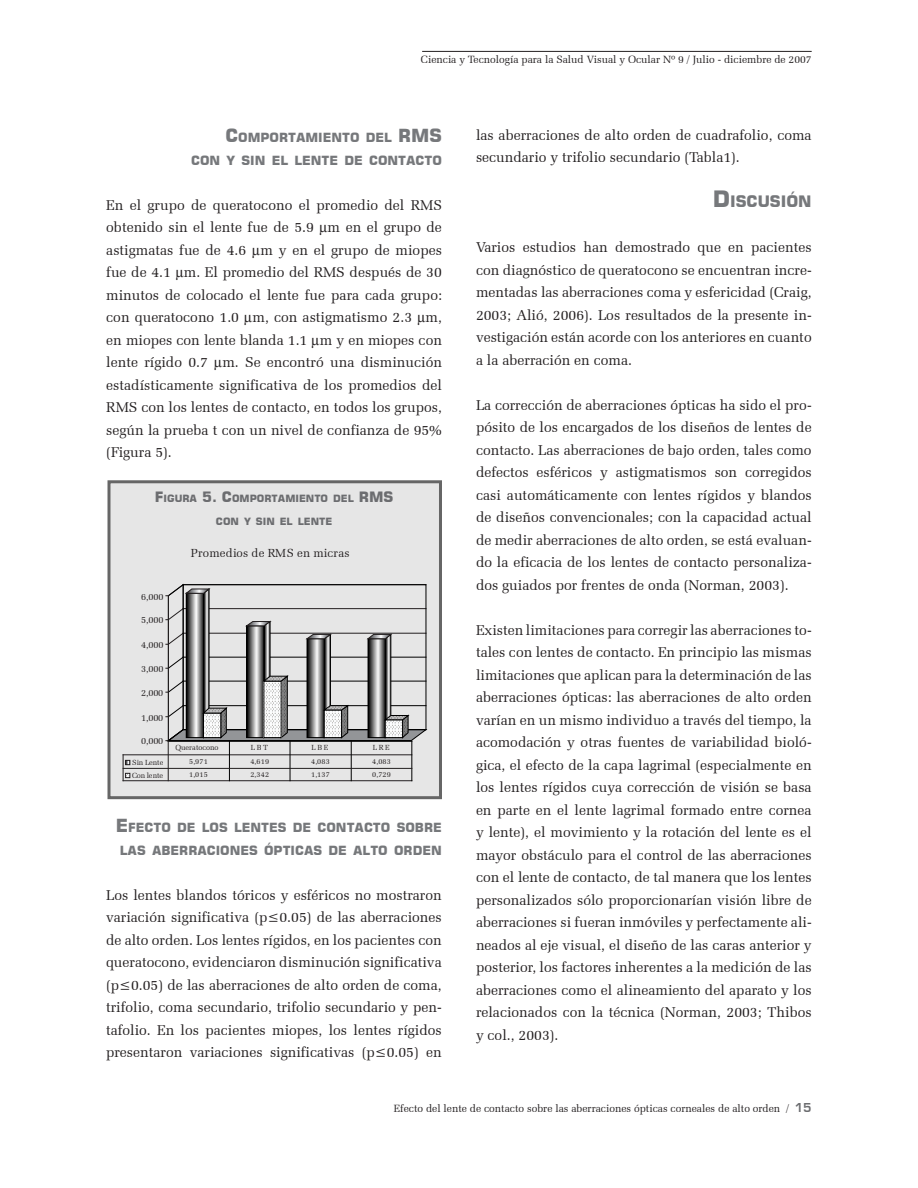
<style>
.page{position:relative;width:918px;height:1188px;background:#fff}
.page>*{position:absolute;margin:0;border:0;box-sizing:border-box;transform-origin:0 0}
.t1{font:700 15.75px "Square 721 BT";color:#76787b}
.t2{font:14.25px/22.5px "Zapf Elliptical 711 BT";color:#231f20;text-align:justify}
.t3{font:700 12.6px/22.5px "Square 721 BT";color:#76787b}
.t4{font:11.7px "Zapf Elliptical 711 BT";letter-spacing:.02em;color:#231f20}
.t5{font:10.5px "Zapf Elliptical 711 BT";color:#231f20}
.t6{font:700 10.05px "Square 721 BT";color:#6c6d70}
.t7{font:9.15px "Zapf Elliptical 711 BT";letter-spacing:-.02em;color:#231f20}
.t8{font:7.35px "Zapf Elliptical 711 BT";letter-spacing:.025em;color:#231f20}
.t9{font:7.35px "Zapf Elliptical 711 BT";letter-spacing:-.015em;color:#231f20}
.t10{font:7.35px "Zapf Elliptical 711 BT";letter-spacing:-.025em;color:#231f20}
.s1{font-size:18px}
.s2{font-size:14.25px}
.s3{font-size:22.5px}
.s4{font-family:"Square 721 Dm Normal";font-size:12px;color:#6c6d70}
</style>
<div class="page">
<hr style="left:422px;top:51px;width:390px;height:1px;background:#231f20">
<div style="left:108px;top:480px;width:334px;height:319px;background:#e6e6e6;border:3px solid #666"></div>
<svg style="left:166px;top:584px;width:260px;height:157px"></svg>
<hr style="left:168px;top:740px;width:243px;height:1px;background:#000">
<hr style="left:123px;top:755px;width:289px;height:1px;background:#231f20">
<hr style="left:123px;top:780px;width:289px;height:1px;background:#231f20">
<hr style="left:168px;top:741px;width:244px;height:1px;background:#000">
<hr style="left:168px;top:741px;width:1px;height:40px;background:#231f20">
<hr style="left:229px;top:741px;width:1px;height:40px;background:#000">
<hr style="left:290px;top:741px;width:1px;height:40px;background:#000">
<hr style="left:351px;top:741px;width:1px;height:40px;background:#000">
<hr style="left:412px;top:741px;width:1px;height:40px;background:#000">
<hr style="left:123px;top:768px;width:289px;height:1px;background:#231f20">
<svg style="left:123px;top:755px;width:7px;height:26px"></svg>
<p class="t5" style="left:421px;top:53px;width:392px">Ciencia y Tecnología para la Salud Visual y Ocular Nº 9 / Julio - diciembre de 2007</p>
<p class="t3" style="left:191px;top:127px;width:252px;text-indent:34px"><span class="s1">C</span>OMPORTAMIENTO DEL <span class="s1">RMS<br></span>CON Y SIN EL LENTE DE CONTACTO</p>
<p class="t2" style="left:106px;top:194px;width:337px">En el grupo de queratocono el promedio del RMS obtenido sin el lente fue de 5.9 m en el grupo de astigmatas fue de 4.6 m y en el grupo de miopes fue de 4.1 m. El promedio del RMS después de 30 minutos de colocado el lente fue para cada grupo: con queratocono 1.0 m, con astigmatismo 2.3 m, en miopes con lente blanda 1.1 m y en miopes con lente rígido 0.7 m. Se encontró una disminución estadísticamente significativa de los promedios del RMS con los lentes de contacto, en todos los grupos, según la prueba t con un nivel de confianza de 95% (Figura 5).</p>
<p class="t6" style="left:155px;top:493px;width:227px"><span class="s2">F</span>IGURA <span class="s2">5. C</span>OMPORTAMIENTO DEL <span class="s2">RMS</span></p>
<p class="t6" style="left:216px;top:515px;width:118px">CON Y SIN EL LENTE</p>
<p class="t4" style="left:191px;top:546px;width:160px">Promedios de RMS en micras</p>
<p class="t7" style="left:141px;top:591px;width:24px">6,000</p>
<p class="t7" style="left:141px;top:615px;width:24px">5,000</p>
<p class="t7" style="left:141px;top:640px;width:24px">4,000</p>
<p class="t7" style="left:141px;top:663px;width:24px">3,000</p>
<p class="t7" style="left:141px;top:687px;width:24px">2,000</p>
<p class="t7" style="left:141px;top:712px;width:24px">1,000</p>
<p class="t7" style="left:141px;top:736px;width:24px">0,000</p>
<p class="t9" style="left:176px;top:743px;width:44px">Queratocono</p>
<p class="t8" style="left:251px;top:743px;width:19px">LBT</p>
<p class="t8" style="left:312px;top:743px;width:18px">LBE</p>
<p class="t8" style="left:373px;top:743px;width:18px">LRE</p>
<p class="t9" style="left:132px;top:758px;width:33px">Sin Lente</p>
<p class="t8" style="left:189px;top:757px;width:20px">5,971</p>
<p class="t8" style="left:250px;top:757px;width:20px">4,619</p>
<p class="t8" style="left:311px;top:757px;width:20px">4,083</p>
<p class="t8" style="left:372px;top:757px;width:20px">4,083</p>
<p class="t10" style="left:132px;top:771px;width:32px">Con lente</p>
<p class="t8" style="left:189px;top:770px;width:20px">1,015</p>
<p class="t8" style="left:250px;top:770px;width:20px">2,342</p>
<p class="t8" style="left:311px;top:770px;width:20px">1,137</p>
<p class="t8" style="left:372px;top:770px;width:20px">0,729</p>
<p class="t3" style="left:116px;top:817px;width:327px;text-align:center"><span class="s1">E</span> FECTO DE LOS LENTES DE CONTACTO SOBRE<br>LAS ABERRACIONES ÓPTICAS DE ALTO ORDEN</p>
<p class="t2" style="left:106px;top:884px;width:337px">Los lentes blandos tóricos y esféricos no mostraron variación significativa (p≤0.05) de las aberraciones de alto orden. Los lentes rígidos, en los pacientes con queratocono, evidenciaron disminución significativa (p≤0.05) de las aberraciones de alto orden de coma, trifolio, coma secundario, trifolio secundario y pen&shy;tafolio. En los pacientes miopes, los lentes rígidos presentaron variaciones significativas (p≤0.05) en</p>
<p class="t2" style="left:476px;top:123px;width:337px">las aberraciones de alto orden de cuadrafolio, coma secundario y trifolio secundario (Tabla1).</p>
<p class="t1" style="left:713px;top:192px;width:101px"><span class="s3">D</span> ISCUSIÓN</p>
<p class="t2" style="left:476px;top:236px;width:337px">Varios estudios han demostrado que en pacientes con diagnóstico de queratocono se encuentran incre&shy;mentadas las aberraciones coma y esfericidad (Craig, 2003; Alió, 2006). Los resultados de la presente in&shy;vestigación están acorde con los anteriores en cuanto a la aberración en coma.</p>
<p class="t2" style="left:476px;top:393px;width:337px">La corrección de aberraciones ópticas ha sido el pro&shy;pósito de los encargados de los diseños de lentes de contacto. Las aberraciones de bajo orden, tales como defectos esféricos y astigmatismos son corregidos casi automáticamente con lentes rígidos y blandos de diseños convencionales; con la capacidad actual de medir aberraciones de alto orden, se está evaluan&shy;do la eficacia de los lentes de contacto personaliza&shy;dos guiados por frentes de onda (Norman, 2003).</p>
<p class="t2" style="left:476px;top:618px;width:337px">Existen limitaciones para corregir las aberraciones to&shy;tales con lentes de contacto. En principio las mismas limitaciones que aplican para la determinación de las aberraciones ópticas: las aberraciones de alto orden varían en un mismo individuo a través del tiempo, la acomodación y otras fuentes de variabilidad bioló&shy;gica, el efecto de la capa lagrimal (especialmente en los lentes rígidos cuya corrección de visión se basa en parte en el lente lagrimal formado entre cornea y lente), el movimiento y la rotación del lente es el mayor obstáculo para el control de las aberraciones con el lente de contacto, de tal manera que los lentes personalizados sólo proporcionarían visión libre de aberraciones si fueran inmóviles y perfectamente ali&shy;neados al eje visual, el diseño de las caras anterior y posterior, los factores inherentes a la medición de las aberraciones como el alineamiento del aparato y los relacionados con la técnica (Norman, 2003; Thibos y col., 2003).</p>
<p class="t5" style="left:394px;top:1103px;width:419px">Efecto del lente de contacto sobre las aberraciones ópticas corneales de alto orden / <span class="s4">15</span></p>
</div>
